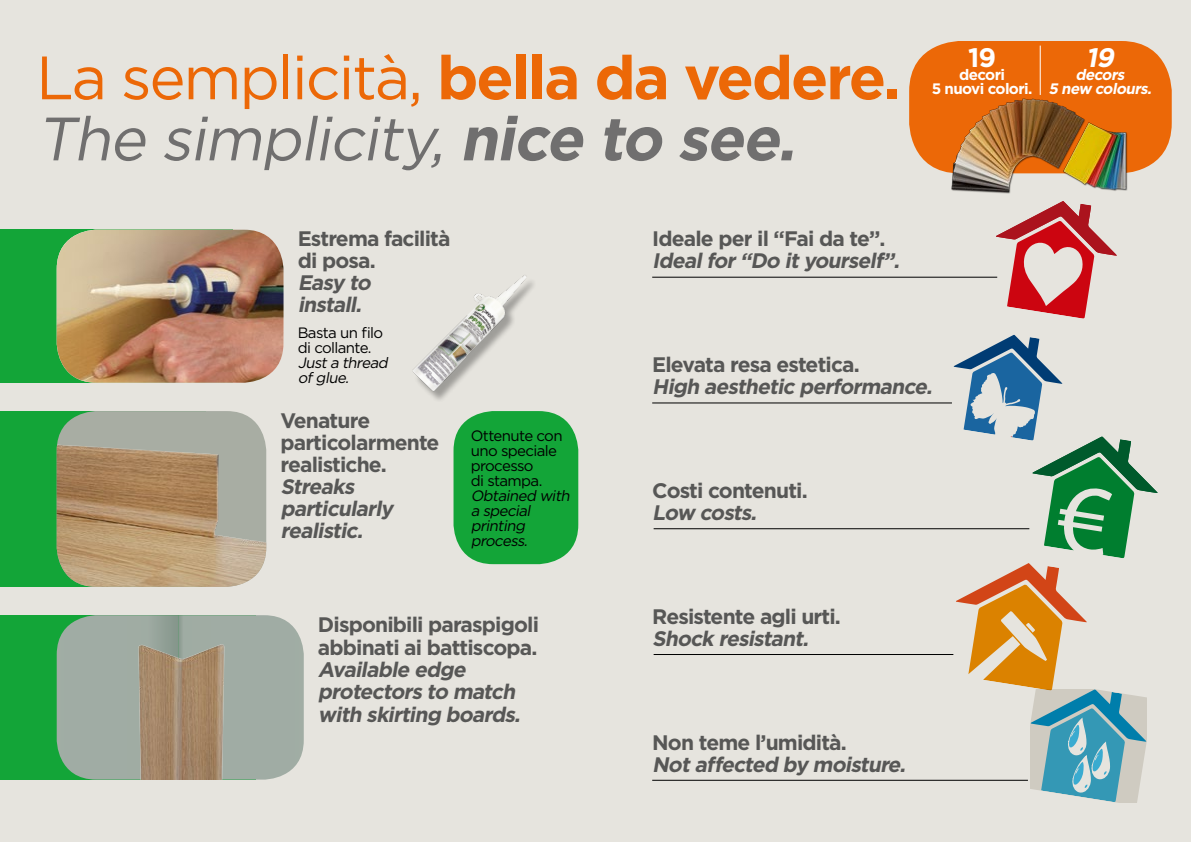
<style>
.page{position:relative;width:1191px;height:842px;background:#e6e4de}
.page>*{position:absolute;margin:0;border:0;box-sizing:border-box;transform-origin:0 0}
.t1{font:700 61.1px/61.1px "Gotham";letter-spacing:-.035em;color:#ec6807}
.t2{font:italic 700 26.7px "Gotham";color:#fff}
.t3{font:700 26.7px "Gotham";color:#fff}
.t4{font:700 21px/22px "Gotham";letter-spacing:-.04em;color:#575756}
.t5{font:italic 700 21px/22px "Gotham";color:#575756}
.t6{font:700 15.2px/13.4px "Gotham";letter-spacing:-.04em;color:#fff;text-align:center}
.t7{font:italic 700 15.2px/13.4px "Gotham";color:#fff;text-align:center}
.t8{font:15px/15px "Gotham";letter-spacing:-.04em;color:#000}
.t9{font:italic 15px/15px "Gotham";color:#000}
.s1{font-weight:400}
.s2{font-weight:400;font-style:italic;color:#706f6f}
.s3{font-style:italic;color:#706f6f}
</style>
<div class="page">
<div style="left:0;top:230px;width:233px;height:153px;background:#13a538"></div>
<img style="left:57px;top:230px;width:226px;height:153px">
<div style="left:0;top:615px;width:255px;height:165px;background:#13a538"></div>
<svg style="left:57px;top:615px;width:247px;height:165px;background:#9daca2"></svg>
<div style="left:0;top:411px;width:206px;height:176px;background:#13a538"></div>
<img style="left:57px;top:411px;width:209px;height:176px">
<div style="left:453px;top:411px;width:125px;height:153px;background:#13a538;border-radius:40px"></div>
<img style="left:412px;top:275px;width:122px;height:125px">
<svg style="left:995px;top:227px;width:122px;height:92px"></svg>
<hr style="left:652px;top:277px;width:345px;height:1px;background:#000">
<hr style="left:653px;top:528px;width:376px;height:1px;background:#000">
<hr style="left:652px;top:780px;width:376px;height:1px;background:#000">
<hr style="left:652px;top:403px;width:300px;height:1px;background:#000">
<svg style="left:953px;top:335px;width:204px;height:468px"></svg>
<hr style="left:653px;top:654px;width:300px;height:1px;background:#000">
<div style="left:909px;top:41px;width:262px;height:132px;background:#ec6807;border-radius:51px"></div>
<img style="left:933px;top:89px;width:220px;height:138px">
<hr style="left:1039px;top:46px;width:1px;height:49px;background:#fff">
<img style="left:135px;top:639px;width:93px;height:141px">
<h1 class="t1" style="left:36px;top:47px;width:866px"><span class="s1">La semplicità,</span> bella da vedere.<br><span class="s2">The simplicity,</span><span class="s3">nice to see.</span></h1>
<p class="t3" style="left:968px;top:40px;width:29px">19</p>
<p class="t6" style="left:931px;top:68px;width:102px">decori<br>5 nuovi colori.</p>
<p class="t2" style="left:1086px;top:40px;width:36px">19</p>
<p class="t7" style="left:1048px;top:68px;width:108px">decors<br>5 new colours.</p>
<p class="t4" style="left:298px;top:228px;width:154px">Estrema facilità di posa.</p>
<p class="t5" style="left:298px;top:272px;width:79px">Easy to install.</p>
<p class="t8" style="left:298px;top:325px;width:87px">Basta un filo di collante.</p>
<p class="t9" style="left:298px;top:355px;width:95px">Justa thread ofglue.</p>
<p class="t4" style="left:280px;top:409px;width:161px">Venature particolarmente realistiche.</p>
<p class="t5" style="left:280px;top:475px;width:119px">Streaks particularly realistic.</p>
<p class="t8" style="left:471px;top:428px;width:93px">Ottenute con uno speciale processo<br>di stampa.</p>
<p class="t9" style="left:471px;top:488px;width:104px">Obtained with a special printing process.</p>
<p class="t4" style="left:318px;top:613px;width:223px;line-height:23px">Disponibili paraspigoli abbinati ai battiscopa.</p>
<p class="t5" style="left:318px;top:658px;width:209px;line-height:22.5px">Available edge protectorsto match with skirting boards.</p>
<p class="t4" style="left:652px;top:228px;width:235px">Ideale per il “Fai da te”.</p>
<p class="t5" style="left:652px;top:250px;width:254px">Idealfor“Do ityourself”.</p>
<p class="t4" style="left:652px;top:354px;width:209px">Elevata resa estetica.</p>
<p class="t5" style="left:652px;top:376px;width:286px">High aesthetic performance.</p>
<p class="t4" style="left:652px;top:479px;width:157px">Costi contenuti.</p>
<p class="t5" style="left:652px;top:501px;width:111px">Low costs.</p>
<p class="t4" style="left:652px;top:605px;width:190px">Resistente agli urti.</p>
<p class="t5" style="left:652px;top:627px;width:162px">Shock resistant.</p>
<p class="t4" style="left:652px;top:731px;width:196px">Non teme l’umidità.</p>
<p class="t5" style="left:652px;top:753px;width:260px">Notaffected by moisture.</p>
</div>
